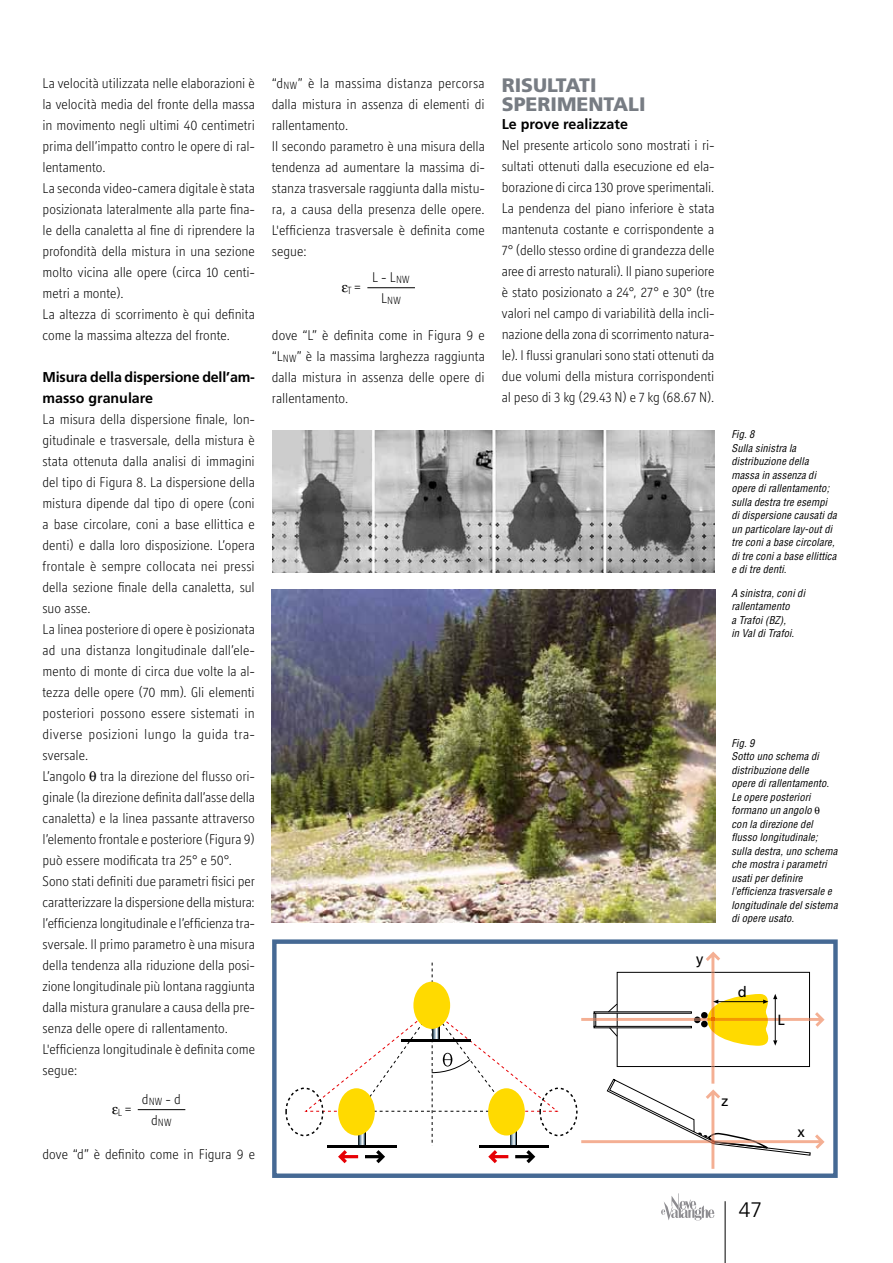
<style>
.page{position:relative;width:893px;height:1263px;background:#fff}
.page>*{position:absolute;margin:0;border:0;box-sizing:border-box;transform-origin:0 0}
.t1{font:300 21px "Frutiger";color:#000}
.t2{font:900 19.5px/19.5px "Frutiger";color:#777c83}
.t3{font:14.7px "Frutiger";color:#000}
.t4{font:300 14.25px/21px "Officina Display ITC";color:#000}
.t5{font:700 14.25px/21px "Frutiger";letter-spacing:-.01em;color:#000}
.t6{font:italic condensed 10.5px/13.5px "Helvetica";letter-spacing:.015em;color:#000}
.t7{font:300 10.5px "Officina Display ITC";color:#000}
.s1{font-size:14.25px}
</style>
<div class="page">
<hr style="left:725px;top:1201px;width:1px;height:62px;background:#000">
<svg style="left:661px;top:1193px;width:53px;height:27px"></svg>
<img style="left:272px;top:430px;width:442px;height:142px">
<svg style="left:285px;top:951px;width:539px;height:218px"></svg>
<div style="left:272px;top:939px;width:566px;height:239px;border:4px solid #456994"></div>
<img style="left:272px;top:589px;width:443px;height:333px">
<hr style="left:138px;top:1109px;width:47px;height:1px;background:#000">
<hr style="left:367px;top:287px;width:48px;height:1px;background:#000">
<p class="t4" style="left:43px;top:72px;width:214px">La velocità utilizzata nelle elaborazioni è la velocità media del fronte della massa in movimento negli ultimi 40 centimetri prima dell’impatto contro le opere di ral&shy;lentamento.<br>La seconda video-camera digitale è stata posizionata lateralmente alla parte fina&shy;le della canaletta al fine di riprendere la profondità della mistura in una sezione molto vicina alle opere (circa 10 centi&shy;metri a monte).<br>La altezza di scorrimento è qui definita come la massima altezza del fronte.</p>
<p class="t5" style="left:43px;top:366px;width:214px">Misura della dispersione dell’am&shy;masso granulare</p>
<p class="t4" style="left:43px;top:408px;width:214px">La misura della dispersione finale, lon&shy;gitudinale e trasversale, della mistura è stata ottenuta dalla analisi di immagini del tipo di Figura 8. La dispersione della mistura dipende dal tipo di opere (coni a base circolare, coni a base ellittica e denti) e dalla loro disposizione. L’opera frontale è sempre collocata nei pressi della sezione finale della canaletta, sul suo asse.<br>La linea posteriore di opere è posizionata ad una distanza longitudinale dall’ele&shy;mento di monte di circa due volte la al&shy;tezza delle opere (70 mm). Gli elementi posteriori possono essere sistemati in diverse posizioni lungo la guida tra&shy;sversale.<br>L’angolo tra la direzione del flusso ori&shy;ginale (la direzione definita dall’asse della canaletta) e la linea passante attraverso l’elemento frontale e posteriore (Figura 9) può essere modificata tra 25° e 50°.<br>Sono stati definiti due parametri fisici per caratterizzare la dispersione della mistura: l’efficienza longitudinale e l’efficienza tra&shy;sversale. Il primo parametro è una misura della tendenza alla riduzione della posi&shy;zione longitudinale più lontana raggiunta dalla mistura granulare a causa della pre&shy;senza delle opere di rallentamento.<br>L'efficienza longitudinale è definita come segue:</p>
<p class="t7" style="left:118px;top:1106px;width:15px">L <span class="s1">=</span></p>
<p class="t4" style="left:142px;top:1088px;width:40px">d<sub>NW</sub> - d</p>
<p class="t7" style="left:151px;top:1116px;width:22px"><span class="s1">d</span>NW</p>
<p class="t4" style="left:43px;top:1143px;width:214px">dove “d” è definito come in Figura 9 e</p>
<p class="t4" style="left:272px;top:72px;width:214px">“d<sub>NW</sub>” è la massima distanza percorsa dalla mistura in assenza di elementi di rallentamento.<br>Il secondo parametro è una misura della tendenza ad aumentare la massima di&shy;stanza trasversale raggiunta dalla mistu&shy;ra, a causa della presenza delle opere.<br>L'efficienza trasversale è definita come segue:</p>
<p class="t7" style="left:347px;top:284px;width:15px">T <span class="s1">=</span></p>
<p class="t4" style="left:372px;top:266px;width:39px">L - L<sub>NW</sub></p>
<p class="t7" style="left:381px;top:295px;width:21px"><span class="s1">L</span>NW</p>
<p class="t4" style="left:272px;top:324px;width:214px;text-align:justify">dove “L” è definita come in Figura 9 e “L<sub>NW</sub>” è la massima larghezza raggiunta dalla mistura in assenza delle opere di rallentamento.</p>
<h2 class="t2" style="left:502px;top:75px;width:145px">RISULTATI<br>SPERIMENTALI</h2>
<p class="t5" style="left:502px;top:114px;width:128px">Le prove realizzate</p>
<p class="t4" style="left:502px;top:135px;width:214px;text-align:justify">Nel presente articolo sono mostrati i ri&shy;sultati ottenuti dalla esecuzione ed ela&shy;borazione di circa 130 prove sperimentali.<br>La pendenza del piano inferiore è stata mantenuta costante e corrispondente a 7° (dello stesso ordine di grandezza delle aree di arresto naturali). Il piano superiore è stato posizionato a 24°, 27° e 30° (tre valori nel campo di variabilità della incli&shy;nazione della zona di scorrimento natura&shy;le). I flussi granulari sono stati ottenuti da due volumi della mistura corrispondenti al peso di 3 kg (29.43 N) e 7 kg (68.67 N).</p>
<p class="t6" style="left:731px;top:427px;width:107px">Fig. 8<br>Sulla sinistra la distribuzione della massa in assenza di opere di rallentamento; sulla destra tre esempi di dispersione causati da un particolare lay-out di tre coni a base circolare, di tre coni a base ellittica e di tre denti.</p>
<p class="t6" style="left:731px;top:586px;width:75px">A sinistra, coni di rallentamento<br>a Trafoi (BZ),<br>in Val di Trafoi.</p>
<p class="t3" style="left:696px;top:950px;width:9px">y</p>
<p class="t6" style="left:731px;top:736px;width:108px">Fig. 9<br>Sotto uno schema di distribuzione delle<br>opere di rallentamento.<br>Le opere posteriori formano un angolo<br>con la direzione del flusso longitudinale; sulla destra, uno schema che mostra i parametri usati per definire l’efficienza trasversale e longitudinale del sistema di opere usato.</p>
<p class="t3" style="left:738px;top:983px;width:11px">d</p>
<p class="t3" style="left:777px;top:1011px;width:9px">L</p>
<p class="t3" style="left:721px;top:1092px;width:9px">z</p>
<h1 class="t1" style="left:739px;top:1198px;width:25px">47</h1>
<p class="t3" style="left:798px;top:1123px;width:9px">x</p>
</div>
